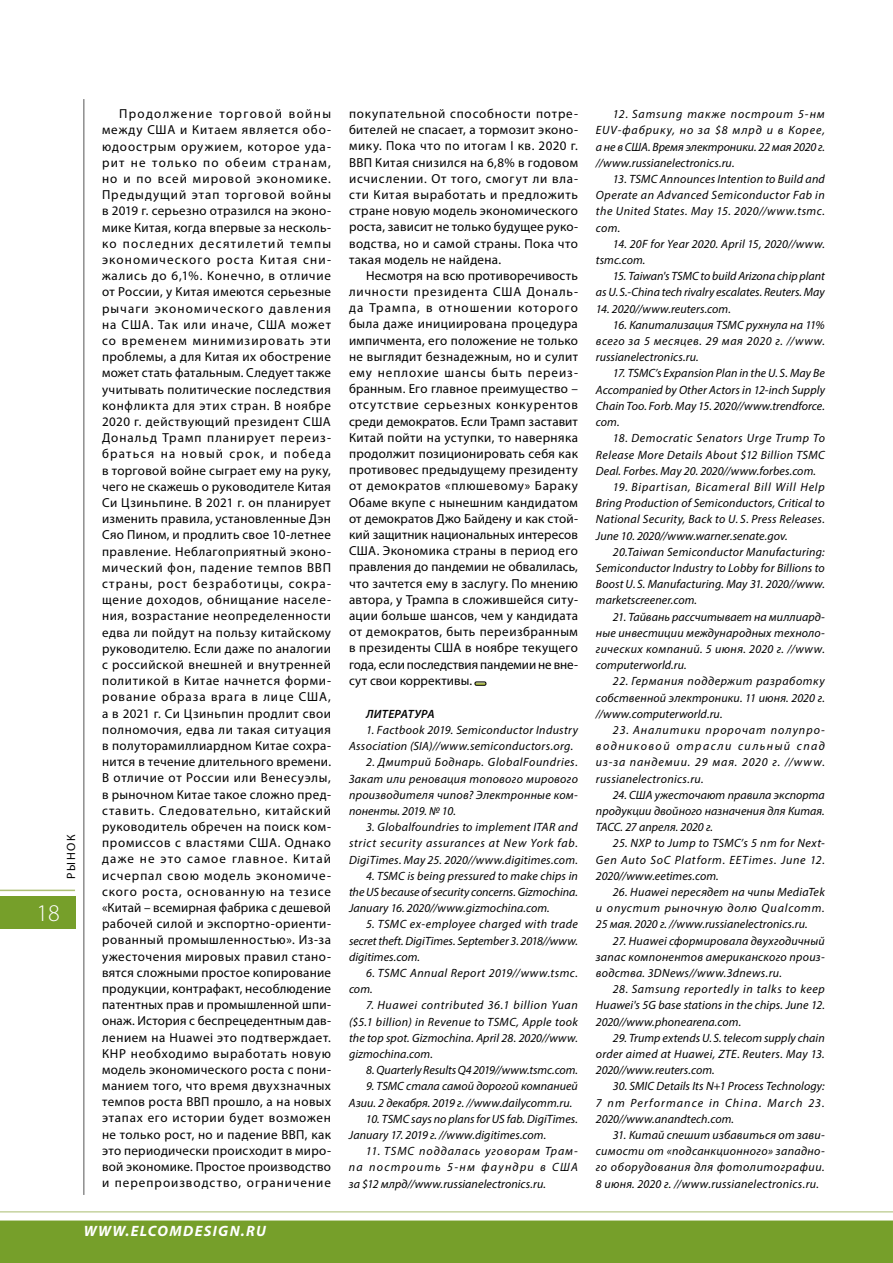
<style>
.page{position:relative;width:893px;height:1263px;background:#fff}
.page>*{position:absolute;margin:0;border:0;box-sizing:border-box;transform-origin:0 0}
.t1{font:300 24px "Myriad Pro";color:#fff}
.t2{font:italic 700 15px "Myriad Pro";letter-spacing:.09em;color:#fff}
.t3{font:13.05px/16.2px "Myriad Pro";letter-spacing:.025em;color:#000;text-align:justify}
.t4{font:italic 12px/16.2px "Myriad Pro";letter-spacing:.01em;color:#000;text-align:justify}
.t5{font:italic 12px/16.2px "Myriad Pro";letter-spacing:.03em;color:#000}
.t6{font:italic 12px/16.2px "Myriad Pro";letter-spacing:.04em;color:#000}
.t7{font:italic 600 12px "Myriad Pro";letter-spacing:.03em;color:#000}
.t8{font:12px "Myriad Pro";letter-spacing:.14em;color:#000}
</style>
<div class="page">
<hr style="left:84px;top:99px;width:1px;height:1096px;background:#565656">
<div style="left:0;top:896px;width:75px;height:32px;background:#769f2a"></div>
<hr style="left:0;top:890px;width:75px;height:1px;background:#adbf76">
<hr style="left:0;top:1211px;width:893px;height:1px;background:#adbf76">
<div style="left:0;top:1220px;width:893px;height:43px;background:#769f2a"></div>
<svg style="left:475px;top:681px;width:11px;height:4px"></svg>
<p class="t8" style="left:64px;top:879px;width:46px;rotate:-90deg">рынок</p>
<h1 class="t1" style="left:36px;top:899px;width:25px">18</h1>
<p class="t3" style="left:102px;top:106px;width:230px;text-indent:17px">Продолжение торговой войны между США и Китаем является обо&shy;юдоострым оружием, которое уда&shy;рит не только по обеим странам, но и по всей мировой экономике.<br>Предыдущий этап торговой войны в 2019 г. серьезно отразился на эконо&shy;мике Китая, когда впервые за несколь&shy;ко последних десятилетий темпы экономического роста Китая сни&shy;жались до 6,1%. Конечно, в отличие от России, у Китая имеются серьезные рычаги экономического давления на США. Так или иначе, США может со временем минимизировать эти проблемы, а для Китая их обострение может стать фатальным. Следует также учитывать политические последствия конфликта для этих стран. В ноябре 2020 г. действующий президент США Дональд Трамп планирует переиз&shy;браться на новый срок, и победа в торговой войне сыграет ему на руку, чего не скажешь о руководителе Китая Си Цзиньпине. В 2021 г. он планирует изменить правила, установленные Дэн Сяо Пином, и продлить свое 10‑летнее правление. Неблагоприятный эконо&shy;мический фон, падение темпов ВВП страны, рост безработицы, сокра&shy;щение доходов, обнищание населе&shy;ния, возрастание неопределенности едва ли пойдут на пользу китайскому руководителю. Если даже по аналогии с российской внешней и внутренней политикой в Китае начнется форми&shy;рование образа врага в лице США, а в 2021 г. Си Цзиньпин продлит свои полномочия, едва ли такая ситуация в полуторамиллиардном Китае сохра&shy;нится в течение длительного времени.<br>В отличие от России или Венесуэлы, в рыночном Китае такое сложно пред&shy;ставить. Следовательно, китайский руководитель обречен на поиск ком&shy;промиссов с властями США. Однако даже не это самое главное. Китай исчерпал свою модель экономиче&shy;ского роста, основанную на тезисе «Китай – всемирная фабрика с дешевой рабочей силой и экспортно-ориенти&shy;рованный промышленностью». Из-за ужесточения мировых правил стано&shy;вятся сложными простое копирование продукции, контрафакт, несоблюдение патентных прав и промышленной шпи&shy;онаж. История с беспрецедентным дав&shy;лением на Huawei это подтверждает.<br>КНР необходимо выработать новую модель экономического роста с пони&shy;манием того, что время двухзначных темпов роста ВВП прошло, а на новых этапах его истории будет возможен не только рост, но и падение ВВП, как это периодически происходит в миро&shy;вой экономике. Простое производство и перепроизводство, ограничение</p>
<p class="t3" style="left:349px;top:105px;width:230px">покупательной способности потре&shy;бителей не спасает, а тормозит эконо&shy;мику. Пока что по итогам I кв. 2020 г.<br>ВВП Китая снизился на 6,8% в годовом исчислении. От того, смогут ли вла&shy;сти Китая выработать и предложить стране новую модель экономического роста, зависит не только будущее руко&shy;водства, но и самой страны. Пока что такая модель не найдена.</p>
<p class="t3" style="left:349px;top:267px;width:230px;text-indent:17px">Несмотря на всю противоречивость личности президента США Дональ&shy;да Трампа, в отношении которого была даже инициирована процедура импичмента, его положение не только не выглядит безнадежным, но и сулит ему неплохие шансы быть переиз&shy;бранным. Его главное преимущество – отсутствие серьезных конкурентов среди демократов. Если Трамп заставит Китай пойти на уступки, то наверняка продолжит позиционировать себя как противовес предыдущему президенту от демократов «плюшевому» Бараку Обаме вкупе с нынешним кандидатом от демократов Джо Байдену и как стой&shy;кий защитник национальных интересов США. Экономика страны в период его правления до пандемии не обвалилась, что зачтется ему в заслугу. По мнению автора, у Трампа в сложившейся ситу&shy;ации больше шансов, чем у кандидата от демократов, быть переизбранным в президенты США в ноябре текущего года, если последствия пандемии не вне&shy;сут свои коррективы.</p>
<p class="t7" style="left:366px;top:706px;width:70px">Литература</p>
<p class="t5" style="left:349px;top:722px;width:230px;text-indent:17px">1. Factbook 2019. Semiconductor Industry<br>Association (SIA)//www.semiconductors.org.</p>
<p class="t4" style="left:349px;top:754px;width:230px;text-indent:17px">2. Дмитрий Боднарь. GlobalFoundries.<br>Закат или реновация топового мирового производителя чипов? Электронные ком&shy;поненты. 2019. № 10.</p>
<p class="t4" style="left:349px;top:819px;width:230px;text-indent:17px">3. Globalfoundries to implement ITAR and strict security assurances at New York fab.<br>DigiTimes. May 25. 2020//www.digitimes.com.</p>
<p class="t4" style="left:349px;top:867px;width:230px;text-indent:17px">4. TSMC is being pressured to make chips in the US because of security concerns. Gizmochina.<br>January 16. 2020//www.gizmochina.com.</p>
<p class="t4" style="left:349px;top:916px;width:230px;text-indent:17px">5. TSMC ex-employee charged with trade secret theft. DigiTimes. September 3. 2018//www. digitimes.com.</p>
<p class="t6" style="left:349px;top:965px;width:230px;text-indent:17px">6. TSMС Annual Report 2019//www.tsmc. com.</p>
<p class="t4" style="left:349px;top:997px;width:230px;text-indent:17px">7. Huawei contributed 36.1 billion Yuan ($5.1 billion) in Revenue to TSMC, Apple took the top spot. Gizmochina. April 28. 2020//www. gizmochina.com.</p>
<p class="t4" style="left:366px;top:1062px;width:213px">8. Quarterly Results Q42019//www.tsmc.com.</p>
<p class="t4" style="left:349px;top:1078px;width:230px;text-indent:17px">9. TSMC стала самой дорогой компанией<br>Азии. 2 декабря. 2019 г. //www.dailycomm.ru.</p>
<p class="t4" style="left:349px;top:1110px;width:230px;text-indent:17px">10. TSMC says no plans for US fab. DigiTimes.<br>January 17. 2019 г. //www.digitimes.com.</p>
<p class="t4" style="left:349px;top:1143px;width:230px;text-indent:17px">11. TSMC поддалась уговорам Трам&shy;па построить 5‑нм фаундри в США за $12 млрд//www.russianelectronics.ru.</p>
<p class="t2" style="left:84px;top:1221px;width:184px">WWW.ELCOMDESIGN.RU</p>
<p class="t4" style="left:596px;top:106px;width:231px;text-indent:17px">12. Samsung также построит 5‑нм EUV-фабрику, но за $8 млрд и в Корее, а не в США. Время электроники. 22 мая 2020 г. //www.russianelectronics.ru.</p>
<p class="t4" style="left:596px;top:171px;width:230px;text-indent:17px">13. TSMC Announces Intention to Build and Operate an Advanced Semiconductor Fab in the United States. May 15. 2020//www.tsmc. com.</p>
<p class="t4" style="left:596px;top:236px;width:230px;text-indent:17px">14. 20F for Year 2020. April 15, 2020//www. tsmc.com.</p>
<p class="t4" style="left:596px;top:268px;width:230px;text-align:right">15. Taiwan's TSMC to build Arizona chip plant<br>as U.S.-China tech rivalry escalates. Reuters. May</p>
<p class="t4" style="left:596px;top:300px;width:136px">14. 2020//www.reuters.com.</p>
<p class="t4" style="left:596px;top:317px;width:231px;text-indent:17px">16. Капитализация TSMC рухнула на 11% всего за 5 месяцев. 29 мая 2020 г. //www. russianelectronics.ru.</p>
<p class="t4" style="left:596px;top:365px;width:230px;text-indent:17px">17. TSMC’s Expansion Plan in the U. S. May Be Accompanied by Other Actors in 12‑inch Supply Chain Too. Forb. May 15. 2020//www.trendforce. com.</p>
<p class="t4" style="left:596px;top:430px;width:230px;text-indent:17px">18. Democratic Senators Urge Trump To Release More Details About $12 Billion TSMC Deal. Forbes. May 20. 2020//www.forbes.com.</p>
<p class="t4" style="left:596px;top:479px;width:230px;text-indent:17px">19. Bipartisan, Bicameral Bill Will Help Bring Production of Semiconductors, Critical to National Security, Back to U. S. Press Releases.<br>June 10. 2020//www.warner.senate.gov.</p>
<p class="t4" style="left:596px;top:543px;width:230px;text-indent:17px">20.Taiwan Semiconductor Manufacturing:<br>Semiconductor Industry to Lobby for Billions to Boost U. S. Manufacturing. May 31. 2020//www. marketscreener.com.</p>
<p class="t4" style="left:596px;top:608px;width:230px;text-indent:17px">21. Тайвань рассчитывает на миллиард&shy;ные инвестиции международных техноло&shy;гических компаний. 5 июня. 2020 г. //www. computerworld.ru.</p>
<p class="t4" style="left:596px;top:673px;width:230px;text-indent:17px">22. Германия поддержит разработку собственной электроники. 11 июня. 2020 г. //www.computerworld.ru.</p>
<p class="t4" style="left:596px;top:722px;width:230px;text-indent:17px">23. Аналитики пророчат полупро&shy;водниковой отрасли сильный спад из-за пандемии. 29 мая. 2020 г. //www. russianelectronics.ru.</p>
<p class="t4" style="left:596px;top:786px;width:230px;text-indent:17px">24. США ужесточают правила экспорта продукции двойного назначения для Китая.<br>ТАСС. 27 апреля. 2020 г.</p>
<p class="t4" style="left:596px;top:835px;width:230px;text-indent:17px">25. NXP to Jump to TSMC’s 5 nm for Next-Gen Auto SoC Platform. EETimes. June 12.<br>2020//www.eetimes.com.</p>
<p class="t4" style="left:596px;top:884px;width:230px;text-indent:17px">26. Huawei пересядет на чипы MediaTek и опустит рыночную долю Qualcomm.<br>25 мая. 2020 г. //www.russianelectronics.ru.</p>
<p class="t4" style="left:596px;top:932px;width:230px;text-indent:17px">27. Huawei сформировала двухгодичный запас компонентов американского произ&shy;водства. 3DNews//www.3dnews.ru.</p>
<p class="t4" style="left:596px;top:981px;width:230px;text-indent:17px">28. Samsung reportedly in talks to keep Huawei's 5G base stations in the chips. June 12.<br>2020//www.phonearena.com.</p>
<p class="t4" style="left:596px;top:1029px;width:230px;text-indent:17px">29. Trump extends U. S. telecom supply chain order aimed at Huawei, ZTE. Reuters. May 13.<br>2020//www.reuters.com.</p>
<p class="t4" style="left:596px;top:1078px;width:230px;text-indent:17px">30. SMIC Details Its N+1 Process Technology:<br>7 nm Performance in China. March 23.<br>2020//www.anandtech.com.</p>
<p class="t4" style="left:596px;top:1127px;width:230px;text-indent:17px">31. Китай спешит избавиться от зави&shy;симости от «подсанкционного» западно&shy;го оборудования для фотолитографии.<br>8 июня. 2020 г. //www.russianelectronics.ru.</p>
</div>
